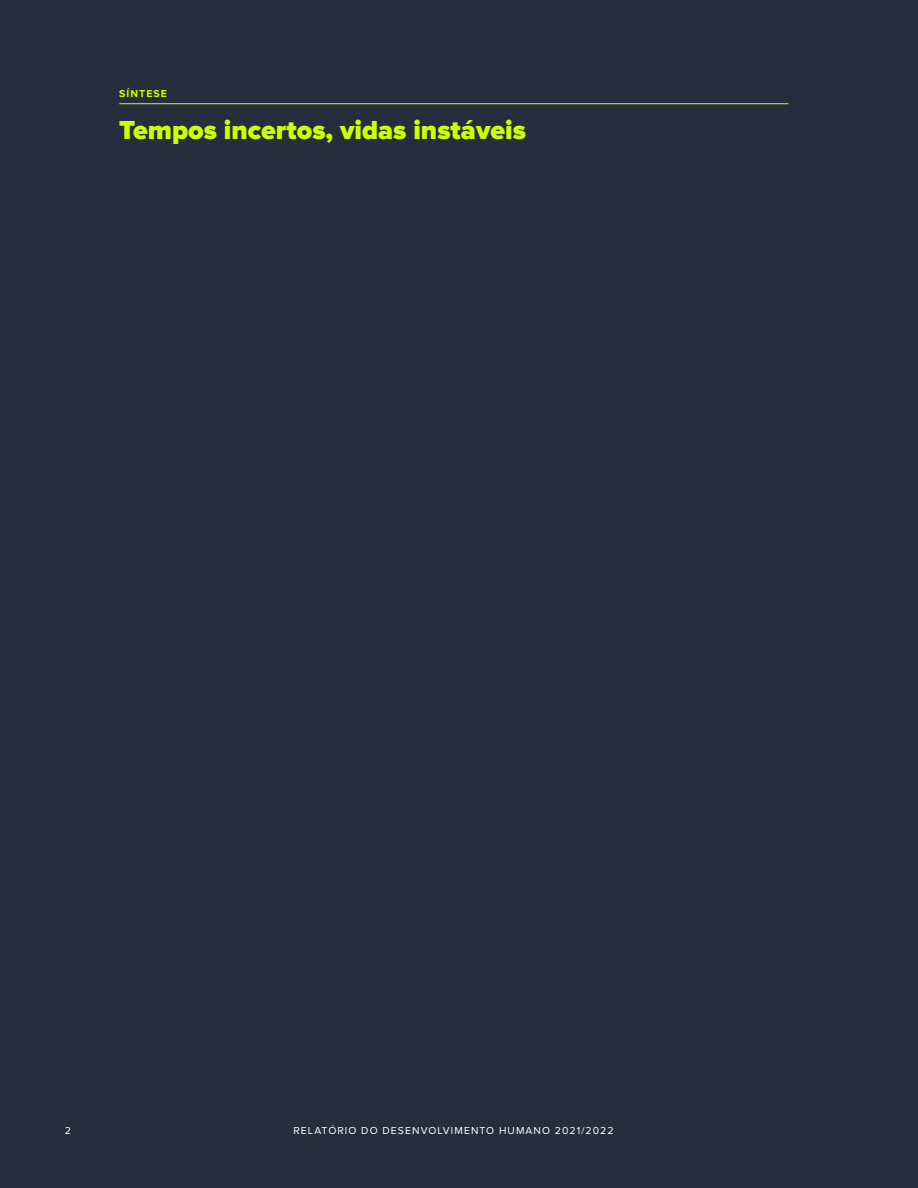
<style>
.page{position:relative;width:918px;height:1188px;background:#282d3d}
.page>*{position:absolute;margin:0;border:0;box-sizing:border-box;transform-origin:0 0}
.t1{font:900 27px "Proxima Nova";color:#cf0}
.t2{font:10.5px "Proxima Nova";letter-spacing:.1em;color:#fff}
.t3{font:700 10.5px "Proxima Nova";letter-spacing:.1em;color:#cf0}
</style>
<div class="page">
<hr style="left:119px;top:103px;width:669px;height:1px;background:#cf0">
<p class="t3" style="left:119px;top:87px;width:49px">SÍNTESE</p>
<h1 class="t1" style="left:119px;top:117px;width:408px">Tempos incertos, vidas instáveis</h1>
<p class="t2" style="left:65px;top:1124px;width:8px">2</p>
<p class="t2" style="left:294px;top:1124px;width:322px">RELATÓRIO DO DESENVOLVIMENTO HUMANO 2021/2022</p>
</div>
